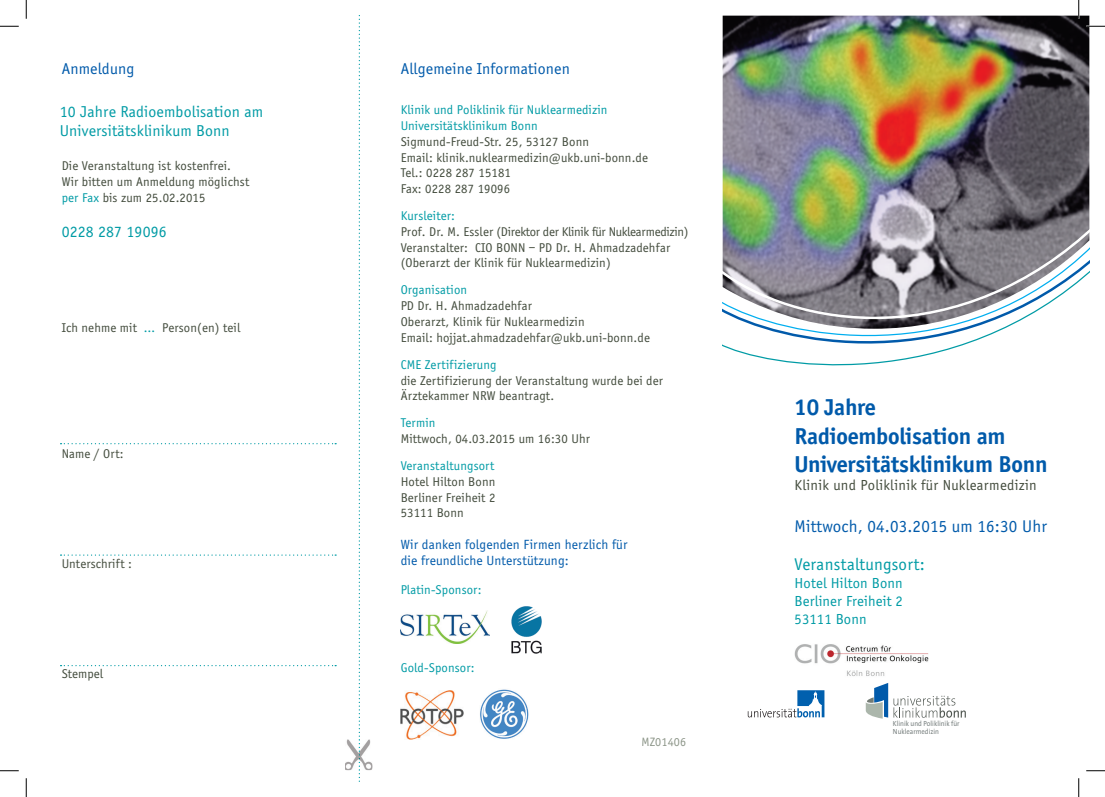
<style>
.page{position:relative;width:1105px;height:797px;background:#fff}
.page>*{position:absolute;margin:0;border:0;box-sizing:border-box;transform-origin:0 0}
.t1{font:700 23.75px/28.5px "Officina Sans EF";letter-spacing:-.01em;color:#015aaa}
.t2{font:17.5px "Officina Sans EF";letter-spacing:.01em;color:#015aaa}
.t3{font:17.5px "Officina Sans EF";letter-spacing:.01em;color:#009ba5}
.t4{font:16.25px/19.5px "Officina Sans EF";letter-spacing:.01em;color:#009ba5}
.t5{font:16.25px "Officina Sans EF";letter-spacing:.01em;color:#015aaa}
.t6{font:15px/18px "Officina Sans EF";letter-spacing:.01em;color:#009ba5;text-align:justify}
.t7{font:15px "Officina Sans EF";letter-spacing:.02em;color:#434c3d}
.t8{font:13.75px/16.5px "Officina Sans EF";letter-spacing:.01em;color:#015aaa}
.t9{font:13.12px/15.8px "Officina Sans EF";letter-spacing:.01em;color:#434c3d}
.t10{font:13.12px/15.8px "Officina Sans EF";letter-spacing:.01em;color:#009ba5}
.t11{font:12.5px "Officina Sans EF";letter-spacing:.01em;color:#8d9689}
.t12{font:7.38px/8px "The Sans Os F";color:#78807f;scale:.9 1}
.s1{color:#009ba5}
</style>
<div class="page">
<img style="left:723px;top:16px;width:366px;height:203px">
<svg style="left:722px;top:219px;width:367px;height:24px;background:#7f8e82"></svg>
<svg style="left:722px;top:243px;width:367px;height:123px"></svg>
<svg style="left:866px;top:683px;width:100px;height:35px"></svg>
<svg style="left:748px;top:690px;width:76px;height:27px"></svg>
<svg style="left:61px;top:443px;width:275px;height:1px"></svg>
<svg style="left:61px;top:554px;width:275px;height:1px"></svg>
<svg style="left:61px;top:665px;width:275px;height:1px"></svg>
<svg style="left:359px;top:16px;width:1px;height:765px"></svg>
<img style="left:345px;top:739px;width:27px;height:31px">
<img style="left:359px;top:739px;width:1px;height:31px">
<img style="left:794px;top:644px;width:135px;height:32px">
<img style="left:401px;top:690px;width:62px;height:49px">
<img style="left:401px;top:610px;width:88px;height:33px">
<img style="left:480px;top:689px;width:49px;height:50px">
<img style="left:511px;top:606px;width:31px;height:48px">
<svg style="left:0;top:25px;width:19px;height:2px"></svg>
<svg style="left:1086px;top:25px;width:19px;height:2px"></svg>
<svg style="left:0;top:770px;width:19px;height:1px"></svg>
<svg style="left:1086px;top:770px;width:19px;height:1px"></svg>
<svg style="left:25px;top:0;width:2px;height:19px"></svg>
<svg style="left:25px;top:778px;width:2px;height:19px"></svg>
<svg style="left:1078px;top:0;width:1px;height:19px"></svg>
<svg style="left:1078px;top:778px;width:1px;height:19px"></svg>
<p class="t5" style="left:62px;top:59px;width:74px">Anmeldung</p>
<p class="t5" style="left:401px;top:59px;width:171px">Allgemeine Informationen</p>
<p class="t4" style="left:60px;top:102px;width:205px">10 Jahre Radioembolisation am<br>Universitätsklinikum Bonn</p>
<p class="t10" style="left:401px;top:102px;width:208px">Klinik und Poliklinik für Nuklearmedizin<br>Universitätsklinikum Bonn</p>
<p class="t9" style="left:401px;top:134px;width:249px">Sigmund-Freud-Str. 25, 53127 Bonn<br>Email: klinik.nuklearmedizin@ukb.uni-bonn.de<br>Tel.: 0228 287 15181<br>Fax: 0228 287 19096</p>
<p class="t10" style="left:401px;top:208px;width:56px">Kursleiter:</p>
<p class="t9" style="left:401px;top:224px;width:289px">Prof. Dr. M. Essler (Direktor der Klinik für Nuklearmedizin)<br>Veranstalter: CIO BONN – PD Dr. H. Ahmadzadehfar (Oberarzt der Klinik für Nuklearmedizin)</p>
<p class="t10" style="left:401px;top:282px;width:68px">Organisation</p>
<p class="t9" style="left:401px;top:298px;width:251px">PD Dr. H. Ahmadzadehfar<br>Oberarzt, Klinik für Nuklearmedizin<br>Email: hojjat.ahmadzadehfar@ukb.uni-bonn.de</p>
<p class="t10" style="left:401px;top:357px;width:97px">CME Zertifizierung</p>
<p class="t9" style="left:401px;top:372px;width:264px">die Zertifizierung der Veranstaltung wurde bei der<br>Ärztekammer NRW beantragt.</p>
<p class="t10" style="left:401px;top:415px;width:36px">Termin</p>
<p class="t9" style="left:401px;top:431px;width:191px">Mittwoch, 04.03.2015 um 16:30 Uhr</p>
<p class="t10" style="left:401px;top:458px;width:95px">Veranstaltungsort</p>
<p class="t9" style="left:401px;top:474px;width:96px;text-align:justify">Hotel Hilton Bonn Berliner Freiheit 2<br>53111 Bonn</p>
<p class="t8" style="left:401px;top:536px;width:228px">Wir danken folgenden Firmen herzlich für die freundliche Unterstützung:</p>
<p class="t10" style="left:401px;top:581px;width:82px">Platin-Sponsor:</p>
<p class="t9" style="left:62px;top:158px;width:189px">Die Veranstaltung ist kostenfrei.<br>Wir bitten um Anmeldung möglichst <span class="s1">per Fax</span> bis zum 25.02.2015</p>
<p class="t4" style="left:62px;top:222px;width:107px">0228 287 19096</p>
<p class="t9" style="left:62px;top:320px;width:180px">Ich nehme mit <span class="s1">…</span> Person(en) teil</p>
<p class="t9" style="left:62px;top:446px;width:63px">Name / Ort:</p>
<p class="t9" style="left:62px;top:556px;width:72px">Unterschrift :</p>
<p class="t9" style="left:62px;top:666px;width:43px">Stempel</p>
<p class="t10" style="left:401px;top:660px;width:75px">Gold-Sponsor:</p>
<p class="t11" style="left:641px;top:734px;width:46px">MZ01406</p>
<h1 class="t1" style="left:794px;top:393px;width:254px">10 Jahre<br>Radioembolisation am<br>Universitätsklinikum Bonn</h1>
<p class="t7" style="left:794px;top:477px;width:244px">Klinik und Poliklinik für Nuklearmedizin</p>
<h2 class="t2" style="left:794px;top:516px;width:254px">Mittwoch, 04.03.2015 um 16:30 Uhr</h2>
<h2 class="t3" style="left:794px;top:554px;width:132px">Veranstaltungsort:</h2>
<p class="t6" style="left:794px;top:574px;width:110px">Hotel Hilton Bonn Berliner Freiheit 2<br>53111 Bonn</p>
<p class="t12" style="left:893px;top:720px;width:76px">Klinik und Poliklinik für<br>Nuklearmedizin</p>
</div>
